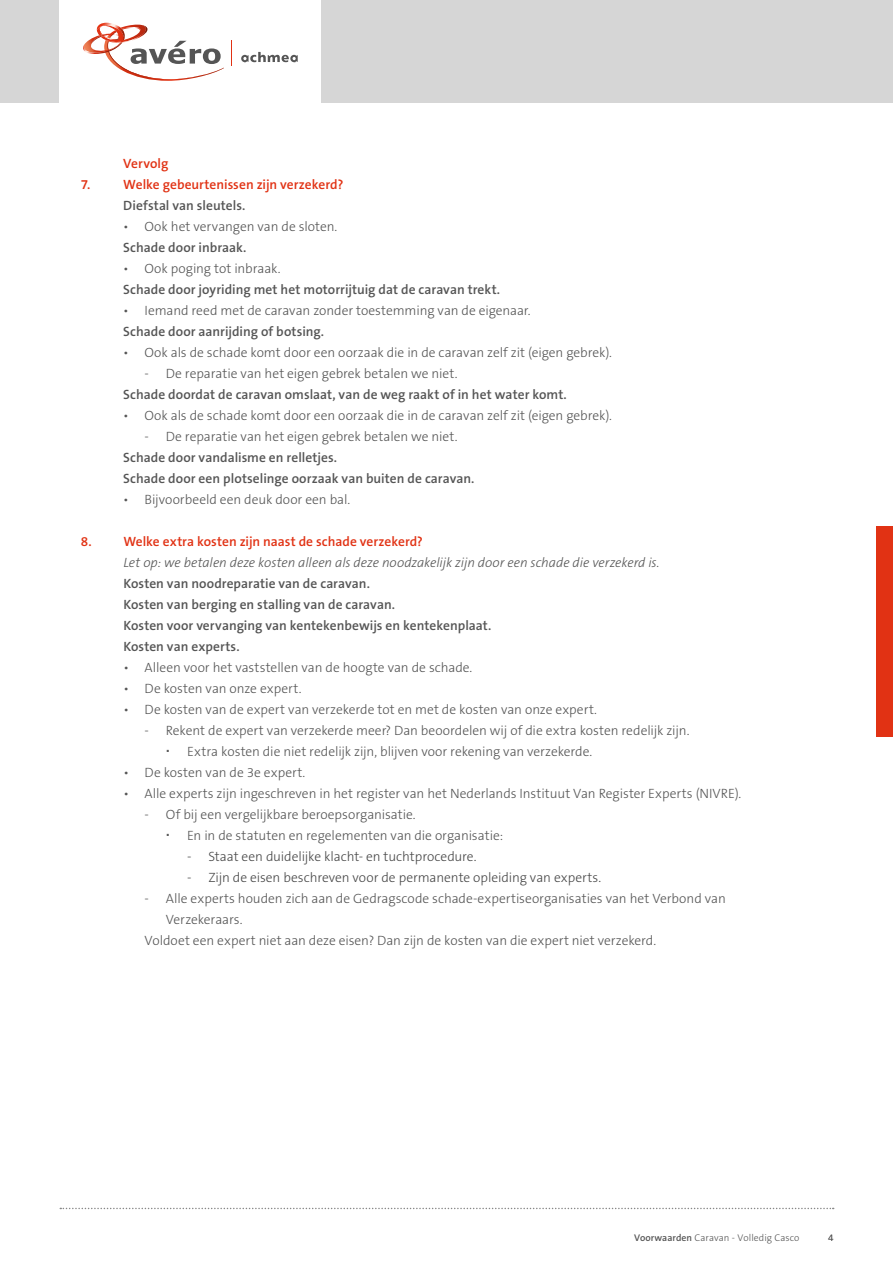
<style>
.page{position:relative;width:893px;height:1263px;background:#fff}
.page>*{position:absolute;margin:0;border:0;box-sizing:border-box;transform-origin:0 0}
.t1{font:300 13.5px/21px "The Sans B3";letter-spacing:-.005em;color:#555}
.t2{font:600 13.5px/21px "The Sans B6";letter-spacing:.005em;color:#555}
.t3{font:300 13.5px "The Sans B3";letter-spacing:-.005em;color:#484848}
.t4{font:600 13.5px "The Sans B6";color:#e13214}
.t5{font:italic 300 13.5px "The Sans B3";letter-spacing:-.005em;color:#555}
.t6{font:300 9.75px "The Sans B3";letter-spacing:.005em;color:#555}
.s1{font-family:"The Sans B6";font-weight:600}
</style>
<div class="page">
<div style="left:0;top:0;width:893px;height:103px;background:#d6d6d6"></div>
<div style="left:60px;top:0;width:261px;height:103px;background:#fff"></div>
<svg style="left:241px;top:52px;width:57px;height:10px"></svg>
<svg style="left:83px;top:22px;width:141px;height:59px"></svg>
<svg style="left:231px;top:41px;width:1px;height:25px"></svg>
<svg style="left:60px;top:1208px;width:774px;height:1px"></svg>
<div style="left:876px;top:526px;width:17px;height:211px;background:#e13214"></div>
<p class="t4" style="left:123px;top:156px;width:47px">Vervolg</p>
<p class="t4" style="left:81px;top:177px;width:11px">7.</p>
<p class="t4" style="left:123px;top:177px;width:222px">Welke gebeurtenissen zijn verzekerd?</p>
<p class="t2" style="left:123px;top:196px;width:124px">Diefstal van sleutels.</p>
<p class="t1" style="left:123px;top:217px;width:216px">• Ook het vervangen van de sloten.</p>
<p class="t2" style="left:123px;top:238px;width:125px">Schade door inbraak.</p>
<p class="t1" style="left:123px;top:259px;width:159px">• Ook poging tot inbraak.</p>
<p class="t2" style="left:123px;top:280px;width:378px">Schade door joyriding met het motorrijtuig dat de caravan trekt.</p>
<p class="t1" style="left:123px;top:301px;width:409px">• Iemand reed met de caravan zonder toestemming van de eigenaar.</p>
<p class="t2" style="left:123px;top:322px;width:202px">Schade door aanrijding of botsing.</p>
<p class="t1" style="left:123px;top:343px;width:490px">• Ook als de schade komt door een oorzaak die in de caravan zelf zit (eigen gebrek).</p>
<p class="t1" style="left:145px;top:364px;width:314px">- De reparatie van het eigen gebrek betalen we niet.</p>
<p class="t2" style="left:123px;top:385px;width:445px">Schade doordat de caravan omslaat, van de weg raakt of in het water komt.</p>
<p class="t1" style="left:123px;top:406px;width:490px">• Ook als de schade komt door een oorzaak die in de caravan zelf zit (eigen gebrek).</p>
<p class="t1" style="left:145px;top:427px;width:314px">- De reparatie van het eigen gebrek betalen we niet.</p>
<p class="t2" style="left:123px;top:448px;width:353px">Schade door vandalisme en relletjes.<br>Schade door een plotselinge oorzaak van buiten de caravan.</p>
<p class="t1" style="left:123px;top:490px;width:228px">• Bijvoorbeeld een deuk door een bal.</p>
<p class="t4" style="left:81px;top:534px;width:344px">8. Welke extra kosten zijn naast de schade verzekerd?</p>
<p class="t5" style="left:123px;top:556px;width:538px">Let op: we betalen deze kosten alleen als deze noodzakelijk zijn door een schade die verzekerd is.</p>
<p class="t2" style="left:123px;top:574px;width:370px">Kosten van noodreparatie van de caravan.<br>Kosten van berging en stalling van de caravan.<br>Kosten voor vervanging van kentekenbewijs en kentekenplaat.<br>Kosten van experts.</p>
<p class="t1" style="left:123px;top:658px;width:351px">• Alleen voor het vaststellen van de hoogte van de schade.</p>
<p class="t1" style="left:123px;top:679px;width:180px">• De kosten van onze expert.</p>
<p class="t1" style="left:123px;top:700px;width:475px">• De kosten van de expert van verzekerde tot en met de kosten van onze expert.</p>
<p class="t1" style="left:187px;top:721px;width:504px;text-indent:-43px">- Rekent de expert van verzekerde meer? Dan beoordelen wij of die extra kosten redelijk zijn.<br>Extra kosten die niet redelijk zijn, blijven voor rekening van verzekerde.</p>
<p class="t1" style="left:123px;top:763px;width:184px">• De kosten van de 3e expert.</p>
<p class="t1" style="left:123px;top:784px;width:620px">• Alle experts zijn ingeschreven in het register van het Nederlands Instituut Van Register Experts (NIVRE).</p>
<p class="t1" style="left:187px;top:805px;width:318px;text-indent:-43px">- Of bij een vergelijkbare beroepsorganisatie.<br>En in de statuten en regelementen van die organisatie:</p>
<p class="t3" style="left:187px;top:850px;width:291px">- Staat een duidelijke klacht- en tuchtprocedure.</p>
<p class="t3" style="left:187px;top:871px;width:416px">- Zijn de eisen beschreven voor de permanente opleiding van experts.</p>
<p class="t1" style="left:145px;top:889px;width:583px">- Alle experts houden zich aan de Gedragscode schade-expertiseorganisaties van het Verbond van</p>
<p class="t1" style="left:166px;top:910px;width:78px">Verzekeraars.</p>
<p class="t1" style="left:145px;top:931px;width:513px">Voldoet een expert niet aan deze eisen? Dan zijn de kosten van die expert niet verzekerd.</p>
<p class="t6" style="left:634px;top:1233px;width:167px"><span class="s1">Voorwaarden</span> Caravan - Volledig Casco</p>
<p class="t6" style="left:828px;top:1233px;width:7px">4</p>
</div>
